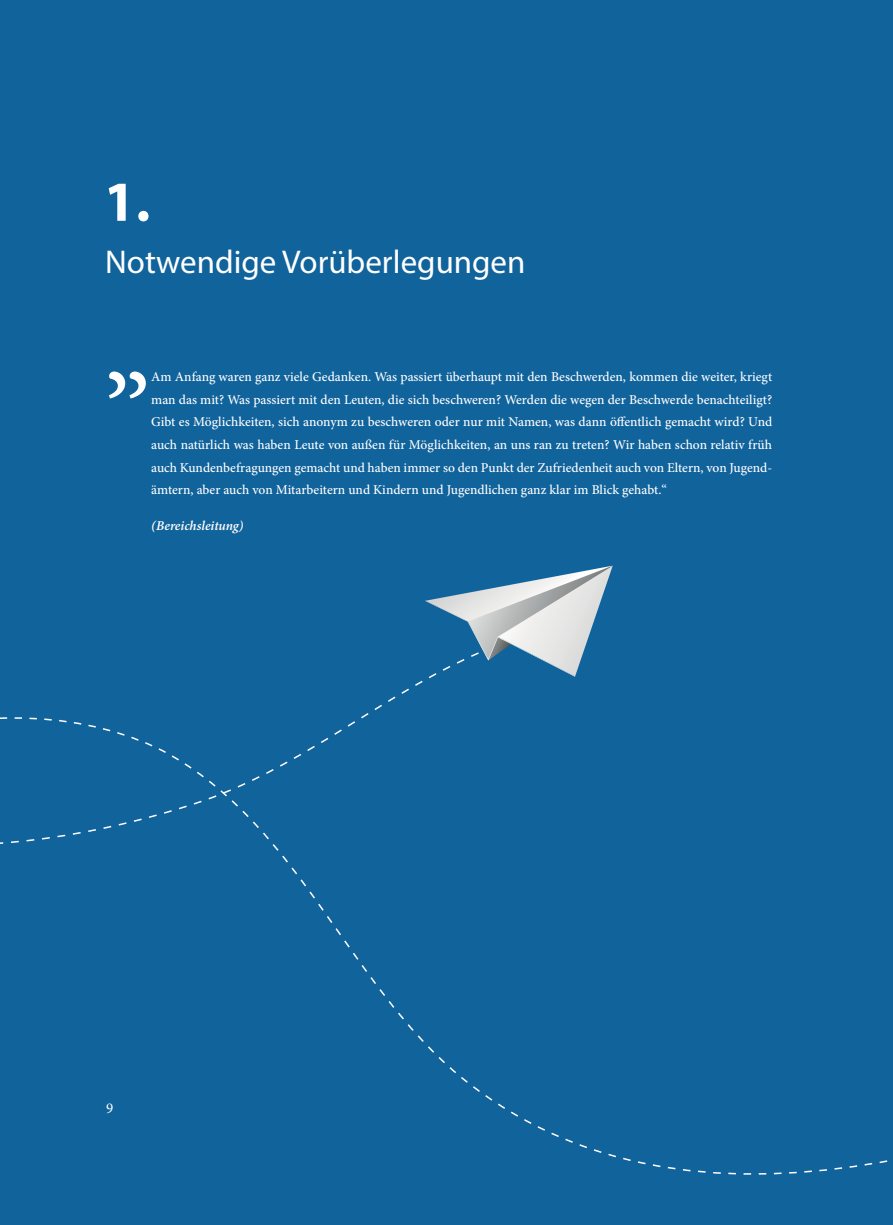
<style>
.page{position:relative;width:893px;height:1225px;background:#11639c}
.page>*{position:absolute;margin:0;border:0;box-sizing:border-box;transform-origin:0 0}
.t1{font:500 108px "Minion Pro";color:#fff}
.t2{font:700 57px "Myriad Pro";color:#fff}
.t3{font:33px "Myriad Pro";color:#fff}
.t4{font:15px "Minion Pro";color:#fff}
.t5{font:500 13.5px/22.5px "Minion Pro";color:#fff;text-align:justify}
.t6{font:italic 600 13.5px "Minion Pro";color:#fff}
</style>
<div class="page">
<svg style="left:473px;top:1086px;width:415px;height:89px"></svg>
<svg style="left:203px;top:565px;width:410px;height:237px"></svg>
<h2 class="t2" style="left:104px;top:164px;width:48px">1.</h2>
<h3 class="t3" style="left:105px;top:241px;width:422px">Notwendige Vorüberlegungen</h3>
<h1 class="t1" style="left:104px;top:278px;width:49px">„</h1>
<p class="t5" style="left:151px;top:366px;width:622px">Am Anfang waren ganz viele Gedanken. Was passiert überhaupt mit den Beschwerden, kommen die weiter, kriegt man das mit? Was passiert mit den Leuten, die sich beschweren? Werden die wegen der Beschwerde benachteiligt?<br>Gibt es Möglichkeiten, sich anonym zu beschweren oder nur mit Namen, was dann öffentlich gemacht wird? Und auch natürlich was haben Leute von außen für Möglichkeiten, an uns ran zu treten? Wir haben schon relativ früh auch Kundenbefragungen gemacht und haben immer so den Punkt der Zufriedenheit auch von Eltern, von Jugend&shy;ämtern, aber auch von Mitarbeitern und Kindern und Jugendlichen ganz klar im Blick gehabt.“</p>
<p class="t6" style="left:151px;top:516px;width:94px">(Bereichsleitung)</p>
<p class="t4" style="left:106px;top:1098px;width:9px">9</p>
</div>
